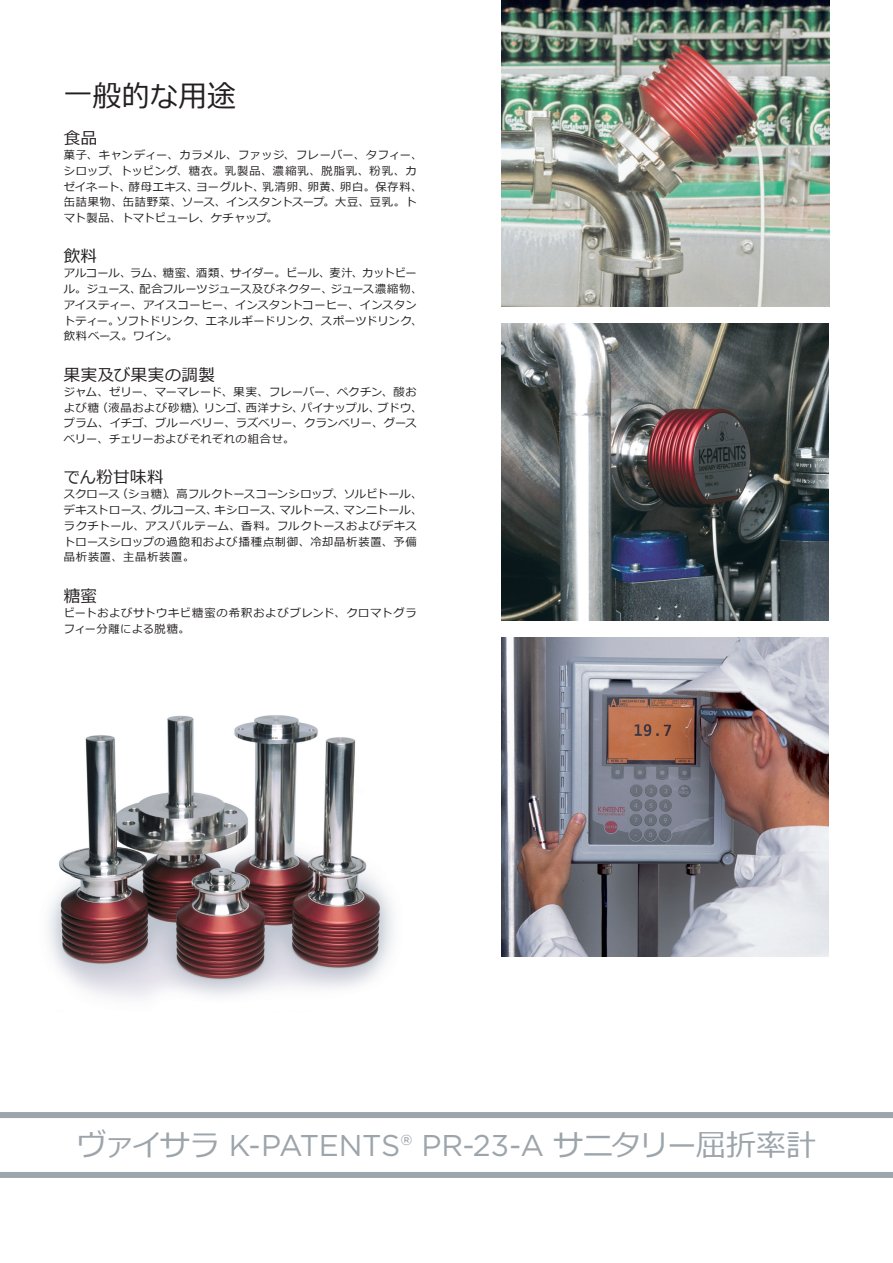
<style>
.page{position:relative;width:893px;height:1263px;background:#fff}
.page>*{position:absolute;margin:0;border:0;box-sizing:border-box;transform-origin:0 0}
.Iso_otsikko_alla{font:30px "Gotham";letter-spacing:-.01em;color:#9ca5ab}
.大見出し{font:30px "Meiryo";letter-spacing:.005em;color:#231f20;scale:.95 1}
.p3_見出し{font:16.5px "Meiryo";letter-spacing:.025em;color:#231f20}
.本文{font:11.25px/15.8px "Meiryo";letter-spacing:.025em;color:#231f20}
.本文-2{font:11.25px/15.8px "Meiryo";letter-spacing:.005em;color:#231f20}
.本文-3{font:11.25px/15.8px "Meiryo";letter-spacing:.045em;color:#231f20}
.本文-4{font:11.25px/15.8px "Meiryo";letter-spacing:.055em;color:#231f20}
.s1{font-family:"Meiryo"}
</style>
<div class="page">
<img style="left:48px;top:715px;width:345px;height:283px">
<img style="left:501px;top:638px;width:327px;height:319px">
<img style="left:501px;top:323px;width:328px;height:298px">
<img style="left:502px;top:0;width:327px;height:306px">
<div style="left:0;top:1112px;width:893px;height:6px;background:#9ca5ab"></div>
<div style="left:0;top:1172px;width:893px;height:6px;background:#9ca5ab"></div>
<p class="大見出し" style="left:64px;top:75px;width:182px">一般的な用途</p>
<p class="p3_見出し" style="left:64px;top:126px;width:35px">食品</p>
<p class="本文" style="left:64px;top:148px;width:360px">菓子、キャンディー、カラメル、ファッジ、フレーバー、タフィー、シロップ、トッピング、糖衣。乳製品、濃縮乳、脱脂乳、粉乳、カゼイネート、酵母エキス、ヨーグルト、乳清卵、卵黄、卵白。保存料、缶詰果物、缶詰野菜、ソース、インスタントスープ。大豆、豆乳。トマト製品、トマトピューレ、ケチャップ。</p>
<p class="p3_見出し" style="left:64px;top:245px;width:35px">飲料</p>
<p class="本文-2" style="left:64px;top:266px;width:360px">アルコール、ラム、糖蜜、酒類、サイダー。ビール、麦汁、カットビール。ジュース、配合フルーツジュース及びネクター、ジュース濃縮物、アイスティー、アイスコーヒー、インスタントコーヒー、インスタントティー。ソフトドリンク、エネルギードリンク、スポーツドリンク、飲料ベース。ワイン。</p>
<p class="p3_見出し" style="left:64px;top:363px;width:153px">果実及び果実の調製</p>
<p class="本文" style="left:64px;top:384px;width:360px">ジャム、ゼリー、マーマレード、果実、フレーバー、ペクチン、酸および糖（液晶および砂糖）、リンゴ、西洋ナシ、パイナップル、ブドウ、プラム、イチゴ、ブルーベリー、ラズベリー、クランベリー、グースベリー、チェリーおよびそれぞれの組合せ。</p>
<p class="p3_見出し" style="left:64px;top:466px;width:101px">でん粉甘味料</p>
<p class="本文-3" style="left:64px;top:487px;width:360px">スクロース（ショ糖）、高フルクトースコーンシロップ、ソルビトール、デキストロース、グルコース、キシロース、マルトース、マンニトール、ラクチトール、アスパルテーム、香料。フルクトースおよびデキストロースシロップの過飽和および播種点制御、冷却晶析装置、予備晶析装置、主晶析装置。</p>
<p class="p3_見出し" style="left:64px;top:584px;width:35px">糖蜜</p>
<p class="本文-4" style="left:64px;top:605px;width:354px">ビートおよびサトウキビ糖蜜の希釈およびブレンド、クロマトグラフィー分離による脱糖。</p>
<p class="Iso_otsikko_alla" style="left:77px;top:1126px;width:741px"><span class="s1">ヴァイサラ</span> K-PATENTS® PR-23-A <span class="s1">サニタリー屈折率計</span></p>
</div>
